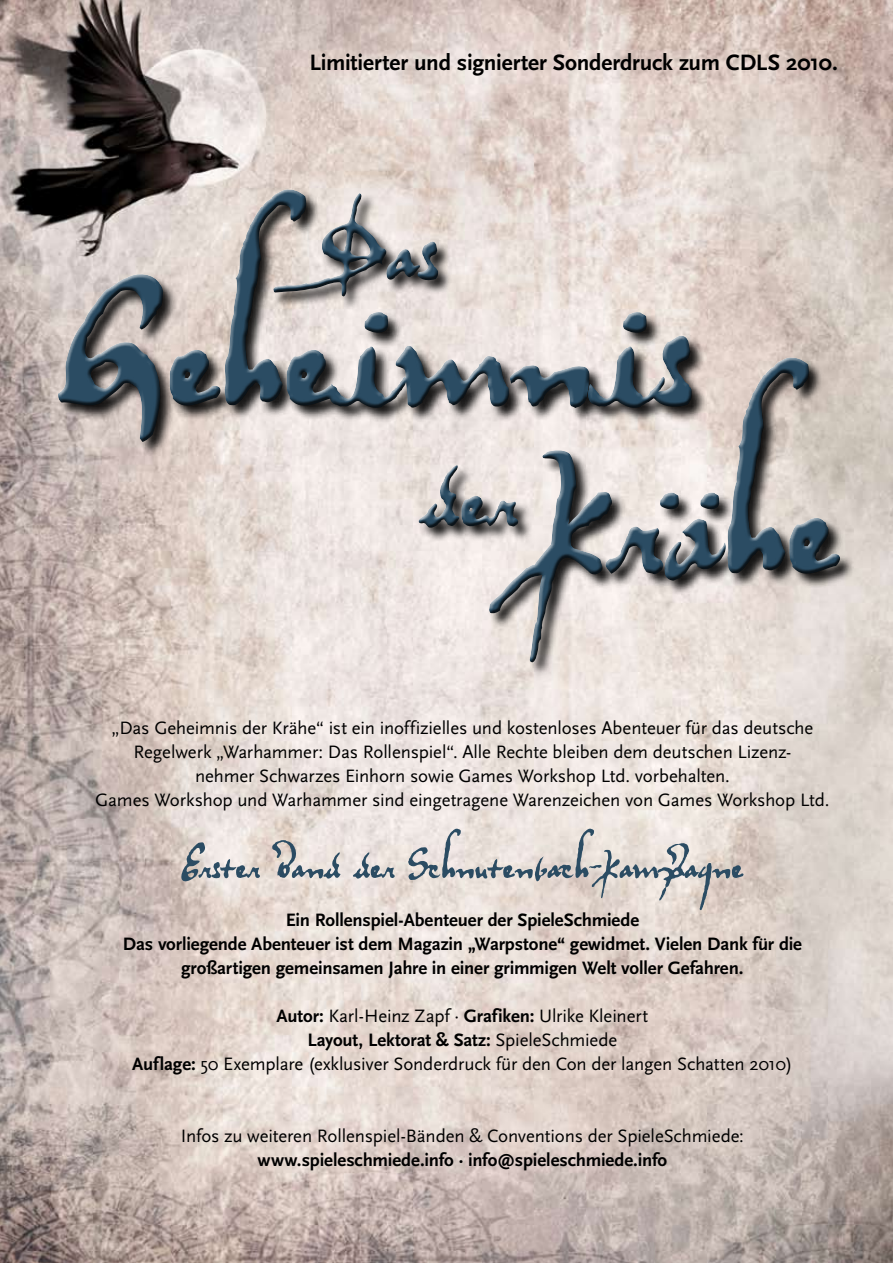
<style>
.page{position:relative;width:893px;height:1263px;background:#fff}
.page>*{position:absolute;margin:0;border:0;box-sizing:border-box;transform-origin:0 0}
.t1{font:237px/168px "Regallo A Playa";color:#2b4c63}
.t2{font:129px/246.6px "Regallo A Playa";letter-spacing:-.015em;color:#2b4c63}
.t3{font:54px "Regallo A Playa";letter-spacing:-.005em;color:#2b4c63}
.t4{font:700 23.25px "Scala Sans";letter-spacing:-.01em;color:#000}
.t5{font:18.75px/24px "Scala Sans";letter-spacing:-.01em;color:#000;text-align:center}
.t6{font:700 18.75px/24px "Scala Sans";letter-spacing:-.01em;color:#000;text-align:center}
.s1{font-weight:700}
</style>
<div class="page">
<img style="left:0;top:0;width:893px;height:1263px">
<div style="left:57px;top:189px;width:836px;height:892px;background:#000;opacity:.9"></div>
<div style="left:0;top:70px;width:893px;height:870px;background:#000;opacity:.75"></div>
<div style="left:273px;top:192px;width:563px;height:404px;background:#000;opacity:.9"></div>
<div style="left:253px;top:96px;width:541px;height:384px;background:#000;opacity:.75"></div>
<div style="left:418px;top:464px;width:475px;height:404px;background:#000;opacity:.9"></div>
<div style="left:355px;top:343px;width:517px;height:383px;background:#000;opacity:.75"></div>
<p class="t4" style="left:310px;top:50px;width:530px">Limitierter und signierter Sonderdruck zum CDLS 2010.</p>
<h1 class="t1" style="left:525px;top:240px;width:318px;text-indent:-472px">Geheimnis<br>Krähe</h1>
<h2 class="t2" style="left:421px;top:112px;width:99px;text-indent:-102px">Das der</h2>
<p class="t5" style="left:95px;top:716px;width:736px">„Das Geheimnis der Krähe“ ist ein inoffizielles und kostenloses Abenteuer für das deutsche Regelwerk „Warhammer: Das Rollenspiel“. Alle Rechte bleiben dem deutschen Lizenz-<br>nehmer Schwarzes Einhorn sowie Games Workshop Ltd. vorbehalten.<br>Games Workshop und Warhammer sind eingetragene Warenzeichen von Games Workshop Ltd.</p>
<h3 class="t3" style="left:181px;top:828px;width:564px">Erster Band der Schnutenbach-Kampagne</h3>
<p class="t6" style="left:123px;top:908px;width:681px">Ein Rollenspiel-Abenteuer der SpieleSchmiede<br>Das vorliegende Abenteuer ist dem Magazin „Warpstone“ gewidmet. Vielen Dank für die großartigen gemeinsamen Jahre in einer grimmigen Welt voller Gefahren.</p>
<p class="t5" style="left:132px;top:1004px;width:662px"><span class="s1">Autor:</span> Karl-Heinz Zapf · <span class="s1">Grafiken:</span> Ulrike Kleinert<br><span class="s1">Layout, Lektorat &amp; Satz:</span> SpieleSchmiede<br><span class="s1">Auflage:</span> 50 Exemplare (exklusiver Sonderdruck für den Con der langen Schatten 2010)</p>
<p class="t5" style="left:181px;top:1124px;width:564px">Infos zu weiteren Rollenspiel-Bänden &amp; Conventions der SpieleSchmiede:</p>
<p class="t6" style="left:258px;top:1148px;width:411px">www.spieleschmiede.info · info@spieleschmiede.info</p>
</div>
